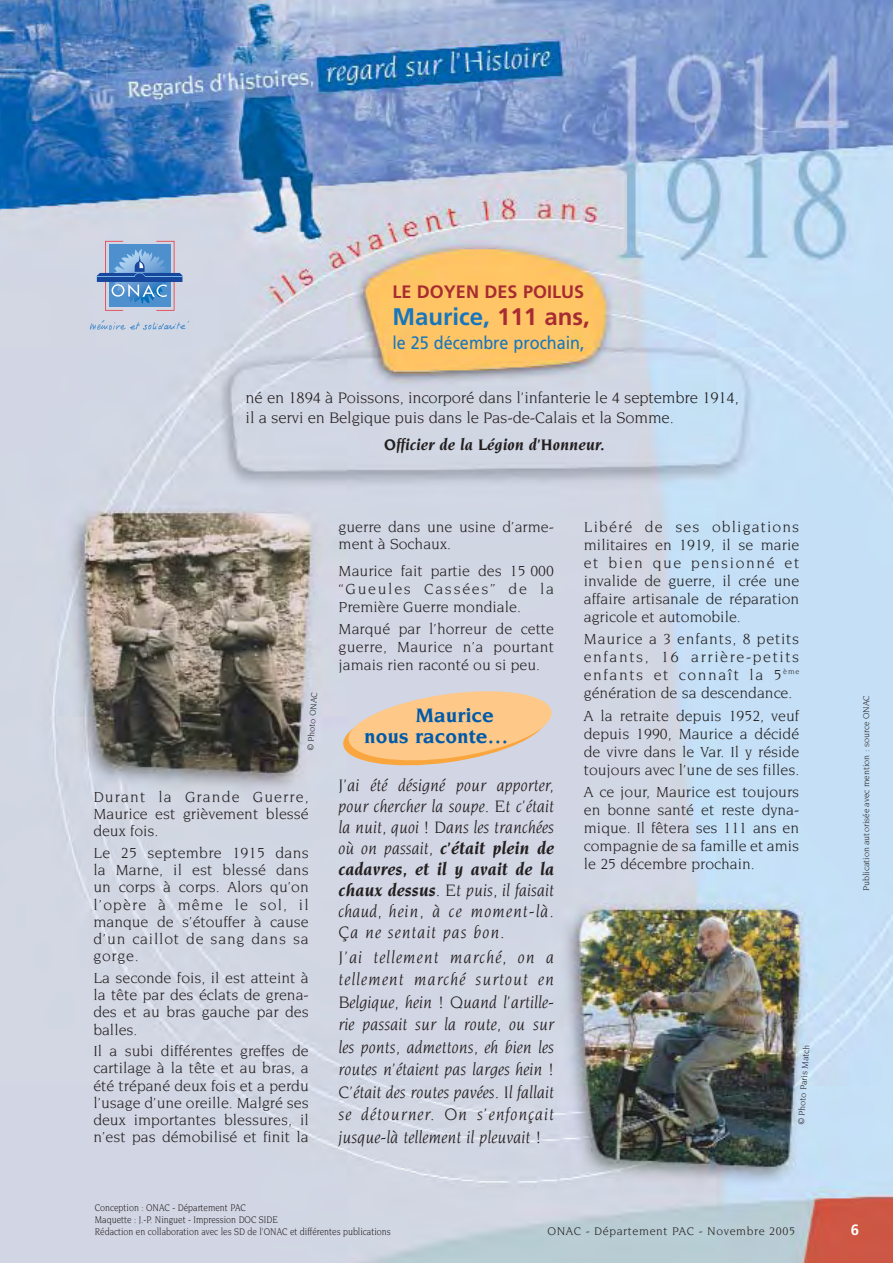
<style>
.page{position:relative;width:893px;height:1263px;background:#fff}
.page>*{position:absolute;margin:0;border:0;box-sizing:border-box;transform-origin:0 0}
.t1{font:700 24px "Frutiger";color:#1776bd}
.t2{font:700 21px/21px "Novarese";color:#005aaa}
.t3{font:italic 18px/22.5px "Novarese";letter-spacing:.025em;color:#231f20;text-align:justify}
.t4{font:18px "Frutiger";color:#1776bd;scale:.9 1}
.t5{font:700 18px "Frutiger";color:#a72c31}
.t6{font:16.5px/19.5px "Novarese";letter-spacing:-.01em;color:#231f20}
.t7{font:italic 700 16.5px "Novarese";color:#231f20}
.t8{font:15.75px/18px "Novarese";color:#231f20;text-align:justify}
.t9{font:700 15px "Frutiger";color:#fff}
.t10{font:12px "Novarese";letter-spacing:.05em;color:#231f20}
.t11{font:10.5px/12px "Novarese";color:#231f20;scale:.85 1}
.t12{font:9px "Novarese";color:#231f20}
.s1{color:#a72c31}
.s2{font-weight:700}
</style>
<div class="page">
<img style="left:0;top:0;width:893px;height:1263px">
<svg style="left:90px;top:320px;width:98px;height:10px"></svg>
<svg style="left:97px;top:241px;width:85px;height:70px;background:#7ca0cd"></svg>
<hr style="left:97px;top:276px;width:37px;height:1px;background:#77b6e4">
<hr style="left:145px;top:276px;width:37px;height:1px;background:#77b6e4">
<svg style="left:341px;top:686px;width:213px;height:84px;background:#eccba6"></svg>
<p class="t5" style="left:392px;top:284px;width:193px">LE DOYEN DES POILUS</p>
<h1 class="t1" style="left:392px;top:307px;width:199px">Maurice, <span class="s1">111 ans,</span></h1>
<p class="t4" style="left:392px;top:335px;width:215px">le 25 décembre prochain,</p>
<p class="t6" style="left:246px;top:389px;width:495px">né en 1894 à Poissons, incorporé dans l’infanterie le 4 septembre 1914, il a servi en Belgique puis dans le Pas-de-Calais et la Somme.</p>
<p class="t7" style="left:384px;top:437px;width:222px">Officier de la Légion d’Honneur.</p>
<p class="t12" style="left:306px;top:751px;width:61px;rotate:-86deg">© Photo ONAC</p>
<p class="t8" style="left:93px;top:789px;width:217px;line-height:17.2px">Durant la Grande Guerre, Maurice est grièvement blessé deux fois.</p>
<p class="t8" style="left:93px;top:845px;width:217px;line-height:17.2px">Le 25 septembre 1915 dans la Marne, il est blessé dans un corps à corps. Alors qu’on l’opère à même le sol, il manque de s’étouffer à cause d’un caillot de sang dans sa gorge.</p>
<p class="t8" style="left:93px;top:970px;width:217px;line-height:17.2px">La seconde fois, il est atteint à la tête par des éclats de grena&shy;des et au bras gauche par des balles.</p>
<p class="t8" style="left:93px;top:1043px;width:217px;line-height:17.2px">Il a subi différentes greffes de cartilage à la tête et au bras, a été trépané deux fois et a perdu l’usage d’une oreille. Malgré ses deux importantes blessures, il n’est pas démobilisé et finit la</p>
<p class="t8" style="left:339px;top:519px;width:217px;line-height:17.2px">guerre dans une usine d’arme&shy;ment à Sochaux.</p>
<p class="t8" style="left:339px;top:563px;width:217px">Maurice fait partie des 15 000 “Gueules Cassées” de la Première Guerre mondiale.</p>
<p class="t8" style="left:339px;top:621px;width:217px">Marqué par l’horreur de cette guerre, Maurice n’a pourtant jamais rien raconté ou si peu.</p>
<h2 class="t2" style="left:364px;top:706px;width:146px;text-indent:51px">Maurice nous raconte…</h2>
<p class="t3" style="left:339px;top:776px;width:217px;line-height:21px">J’ai été désigné pour apporter, pour chercher la soupe. Et c’était la nuit, quoi ! Dans les tranchées où on passait, <span class="s2">c’était plein de cadavres, et il y avait de la chaux dessus</span>. Et puis, il faisait chaud, hein, à ce moment-là.<br>Ça ne sentait pas bon.</p>
<p class="t3" style="left:339px;top:947px;width:217px">J’ai tellement marché, on a tellement marché surtout en Belgique, hein ! Quand l’artille&shy;rie passait sur la route, ou sur les ponts, admettons, eh bien les routes n’étaient pas larges hein !<br>C’était des routes pavées. Il fallait se détourner. On s’enfonçait jusque-là tellement il pleuvait !</p>
<p class="t8" style="left:584px;top:519px;width:217px">Libéré de ses obligations militaires en 1919, il se marie et bien que pensionné et invalide de guerre, il crée une affaire artisanale de réparation agricole et automobile.</p>
<p class="t8" style="left:584px;top:631px;width:217px">Maurice a 3 enfants, 8 petits enfants, 16 arrière-petits enfants et connaît la 5<sup>ème </sup>génération de sa descendance.</p>
<p class="t8" style="left:584px;top:707px;width:217px">A la retraite depuis 1952, veuf depuis 1990, Maurice a décidé de vivre dans le Var. Il y réside toujours avec l’une de ses filles.</p>
<p class="t8" style="left:584px;top:784px;width:217px">A ce jour, Maurice est toujours en bonne santé et reste dyna&shy;mique. Il fêtera ses 111 ans en compagnie de sa famille et amis le 25 décembre prochain.</p>
<p class="t12" style="left:797px;top:1125px;width:82px;rotate:-86deg">© Photo Paris Match</p>
<p class="t12" style="left:862px;top:891px;width:198px;rotate:-90deg">Publication autorisée avec mention : source ONAC</p>
<p class="t11" style="left:95px;top:1203px;width:350px">Conception : ONAC - Département PAC<br>Maquette : J.-P. Ninguet - Impression DOC SIDE<br>Rédaction en collaboration avec les SD de l’ONAC et différentes publications</p>
<p class="t10" style="left:547px;top:1226px;width:249px">ONAC - Département PAC - Novembre 2005</p>
<p class="t9" style="left:851px;top:1224px;width:10px">6</p>
</div>
